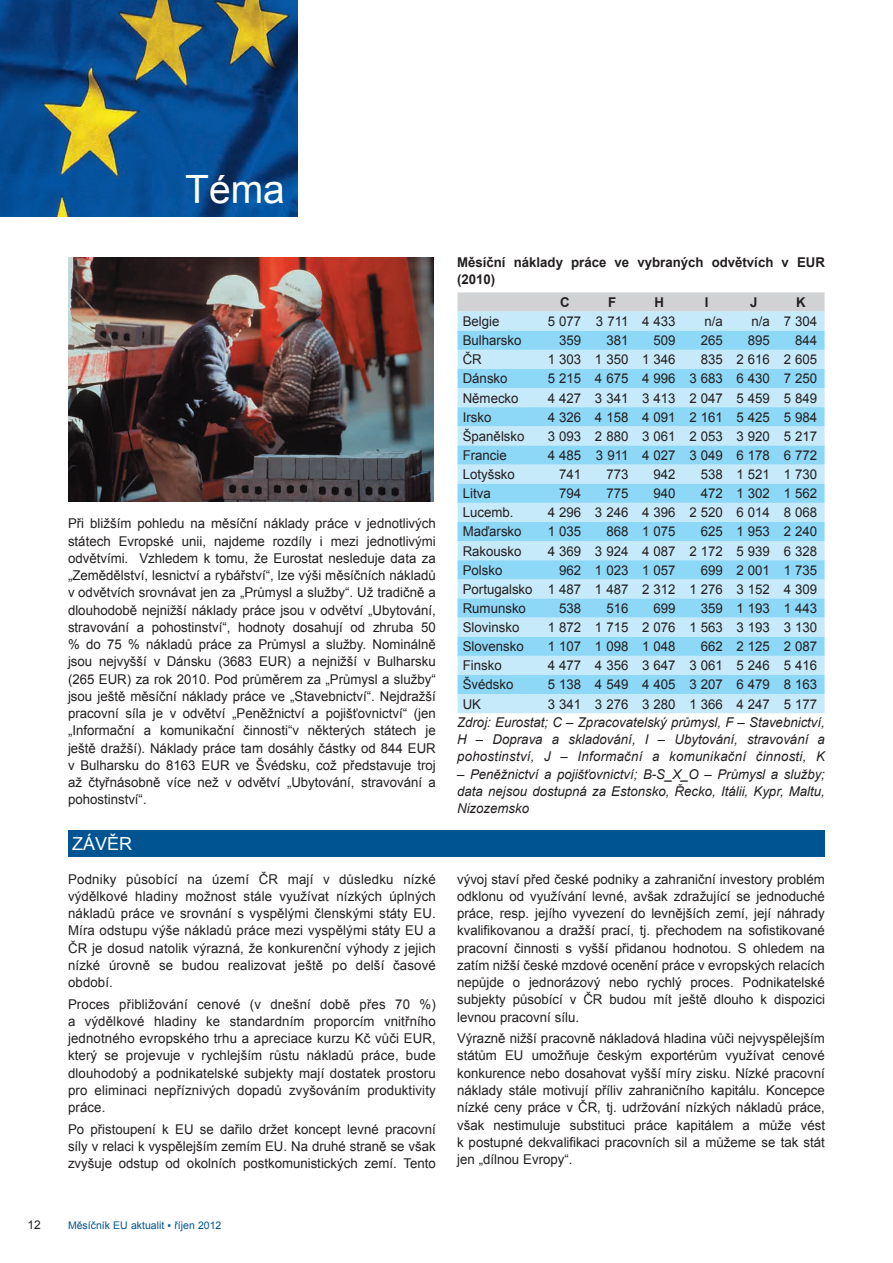
<style>
.page{position:relative;width:893px;height:1263px;background:#fff}
.page>*{position:absolute;margin:0;border:0;box-sizing:border-box;transform-origin:0 0}
.t1{font:39px "Arial";color:#fff}
.t2{font:18px "Arial";color:#fff}
.t3{font:13.5px/17.2px "Arial";color:#231f20;text-align:justify}
.t4{font:italic 13.5px/17.2px "Arial";color:#231f20;text-align:justify}
.t5{font:700 13.5px/17.2px "Arial";color:#231f20}
.t6{font:12px "Arial";color:#231f20}
.t7{font:10.5px "Arial";color:#005492}
</style>
<div class="page">
<img style="left:0;top:0;width:298px;height:217px">
<svg style="left:457px;top:292px;width:368px;height:20px;background:#d2d4d6"></svg>
<div style="left:457px;top:312px;width:368px;height:401px;background:#c6eafa"></div>
<svg style="left:457px;top:331px;width:368px;height:363px;background:#a8e0f8"></svg>
<div style="left:68px;top:830px;width:757px;height:27px;background:#005492"></div>
<img style="left:68px;top:257px;width:365px;height:244px">
<p class="t6" style="left:27px;top:1217px;width:15px">12</p>
<h1 class="t1" style="left:185px;top:163px;width:101px">Téma</h1>
<p class="t3" style="left:68px;top:515px;width:369px">Při bližším pohledu na měsíční náklady práce v jednotlivých státech Evropské unii, najdeme rozdíly i mezi jednotlivými odvětvími. Vzhledem k tomu, že Eurostat nesleduje data za „Zemědělství, lesnictví a rybářství“, lze výši měsíčních nákladů v odvětvích srovnávat jen za „Průmysl a služby“. Už tradičně a dlouhodobě nejnižší náklady práce jsou v odvětví „Ubytování, stravování a pohostinství“, hodnoty dosahují od zhruba 50 % do 75 % nákladů práce za Průmysl a služby. Nominálně jsou nejvyšší v Dánsku (3683 EUR) a nejnižší v Bulharsku (265 EUR) za rok 2010. Pod průměrem za „Průmysl a služby“ jsou ještě měsíční náklady práce ve „Stavebnictví“. Nejdražší pracovní síla je v odvětví „Peněžnictví a pojišťovnictví“ (jen „Informační a komunikační činnosti“v některých státech je ještě dražší). Náklady práce tam dosáhly částky od 844 EUR v Bulharsku do 8163 EUR ve Švédsku, což představuje troj až čtyřnásobně více než v odvětví „Ubytování, stravování a pohostinství“.</p>
<h2 class="t2" style="left:72px;top:832px;width:62px">ZÁVĚR</h2>
<p class="t3" style="left:68px;top:870px;width:369px">Podniky působící na území ČR mají v důsledku nízké výdělkové hladiny možnost stále využívat nízkých úplných nákladů práce ve srovnání s vyspělými členskými státy EU.<br>Míra odstupu výše nákladů práce mezi vyspělými státy EU a ČR je dosud natolik výrazná, že konkurenční výhody z jejich nízké úrovně se budou realizovat ještě po delší časové období.</p>
<p class="t3" style="left:68px;top:995px;width:369px">Proces přibližování cenové (v dnešní době přes 70 %) a výdělkové hladiny ke standardním proporcím vnitřního jednotného evropského trhu a apreciace kurzu Kč vůči EUR, který se projevuje v rychlejším růstu nákladů práce, bude dlouhodobý a podnikatelské subjekty mají dostatek prostoru pro eliminaci nepříznivých dopadů zvyšováním produktivity práce.</p>
<p class="t3" style="left:68px;top:1120px;width:369px">Po přistoupení k EU se dařilo držet koncept levné pracovní síly v relaci k vyspělejším zemím EU. Na druhé straně se však zvyšuje odstup od okolních postkomunistických zemí. Tento</p>
<p class="t7" style="left:68px;top:1218px;width:155px">Měsíčník EU aktualit ▪ říjen 2012</p>
<p class="t5" style="left:457px;top:254px;width:369px">Měsíční náklady práce ve vybraných odvětvích v EUR (2010)</p>
<p class="t5" style="left:560px;top:294px;width:11px">C</p>
<p class="t5" style="left:608px;top:294px;width:10px">F</p>
<p class="t5" style="left:655px;top:294px;width:11px">H</p>
<p class="t5" style="left:705px;top:294px;width:5px">I</p>
<p class="t5" style="left:750px;top:294px;width:9px">J</p>
<p class="t5" style="left:796px;top:294px;width:11px">K</p>
<p class="t3" style="left:463px;top:313px;width:38px">Belgie</p>
<p class="t3" style="left:548px;top:313px;width:129px">5 077 3 711 4 433</p>
<p class="t3" style="left:704px;top:313px;width:20px">n/a</p>
<p class="t3" style="left:752px;top:313px;width:67px">n/a 7 304</p>
<p class="t3" style="left:463px;top:332px;width:60px">Bulharsko</p>
<p class="t3" style="left:559px;top:332px;width:24px">359</p>
<p class="t3" style="left:606px;top:332px;width:24px">381</p>
<p class="t3" style="left:653px;top:332px;width:24px">509</p>
<p class="t3" style="left:701px;top:332px;width:24px">265</p>
<p class="t3" style="left:748px;top:332px;width:24px">895</p>
<p class="t3" style="left:795px;top:332px;width:24px">844</p>
<p class="t3" style="left:463px;top:351px;width:21px">ČR</p>
<p class="t3" style="left:548px;top:351px;width:129px">1 303 1 350 1 346</p>
<p class="t3" style="left:701px;top:351px;width:118px">835 2 616 2 605</p>
<p class="t3" style="left:463px;top:370px;width:46px">Dánsko</p>
<p class="t3" style="left:548px;top:370px;width:271px">5 215 4 675 4 996 3 683 6 430 7 250</p>
<p class="t3" style="left:463px;top:389px;width:57px">Německo</p>
<p class="t3" style="left:548px;top:389px;width:271px">4 427 3 341 3 413 2 047 5 459 5 849</p>
<p class="t3" style="left:463px;top:408px;width:30px">Irsko</p>
<p class="t3" style="left:548px;top:408px;width:271px">4 326 4 158 4 091 2 161 5 425 5 984</p>
<p class="t3" style="left:463px;top:428px;width:63px">Španělsko</p>
<p class="t3" style="left:548px;top:428px;width:271px">3 093 2 880 3 061 2 053 3 920 5 217</p>
<p class="t3" style="left:463px;top:447px;width:46px">Francie</p>
<p class="t3" style="left:548px;top:447px;width:271px">4 485 3 911 4 027 3 049 6 178 6 772</p>
<p class="t3" style="left:463px;top:466px;width:54px">Lotyšsko</p>
<p class="t3" style="left:559px;top:466px;width:24px">741</p>
<p class="t3" style="left:606px;top:466px;width:24px">773</p>
<p class="t3" style="left:653px;top:466px;width:24px">942</p>
<p class="t3" style="left:701px;top:466px;width:118px">538 1 521 1 730</p>
<p class="t3" style="left:463px;top:485px;width:29px">Litva</p>
<p class="t3" style="left:559px;top:485px;width:24px">794</p>
<p class="t3" style="left:606px;top:485px;width:24px">775</p>
<p class="t3" style="left:653px;top:485px;width:24px">940</p>
<p class="t3" style="left:701px;top:485px;width:118px">472 1 302 1 562</p>
<p class="t3" style="left:463px;top:504px;width:52px">Lucemb.</p>
<p class="t3" style="left:548px;top:504px;width:271px">4 296 3 246 4 396 2 520 6 014 8 068</p>
<p class="t3" style="left:463px;top:523px;width:60px">Maďarsko</p>
<p class="t3" style="left:548px;top:523px;width:35px">1 035</p>
<p class="t3" style="left:606px;top:523px;width:71px">868 1 075</p>
<p class="t3" style="left:701px;top:523px;width:118px">625 1 953 2 240</p>
<p class="t3" style="left:463px;top:542px;width:60px">Rakousko</p>
<p class="t3" style="left:548px;top:542px;width:271px">4 369 3 924 4 087 2 172 5 939 6 328</p>
<p class="t3" style="left:463px;top:561px;width:41px">Polsko</p>
<p class="t3" style="left:559px;top:561px;width:118px">962 1 023 1 057</p>
<p class="t3" style="left:463px;top:560px;width:356px;line-height:19.2px;text-indent:238px">699 2 001 1 735<br>Portugalsko 1 487 1 487 2 312 1 276 3 152 4 309<br>Rumunsko</p>
<p class="t3" style="left:559px;top:600px;width:24px">538</p>
<p class="t3" style="left:606px;top:600px;width:24px">516</p>
<p class="t3" style="left:653px;top:600px;width:24px">699</p>
<p class="t3" style="left:701px;top:600px;width:118px">359 1 193 1 443</p>
<p class="t3" style="left:463px;top:619px;width:58px">Slovinsko</p>
<p class="t3" style="left:548px;top:619px;width:271px">1 872 1 715 2 076 1 563 3 193 3 130</p>
<p class="t3" style="left:463px;top:638px;width:63px">Slovensko</p>
<p class="t3" style="left:548px;top:638px;width:129px">1 107 1 098 1 048</p>
<p class="t3" style="left:701px;top:638px;width:118px">662 2 125 2 087</p>
<p class="t3" style="left:463px;top:657px;width:40px">Finsko</p>
<p class="t3" style="left:548px;top:657px;width:271px">4 477 4 356 3 647 3 061 5 246 5 416</p>
<p class="t3" style="left:463px;top:676px;width:52px">Švédsko</p>
<p class="t3" style="left:548px;top:676px;width:271px">5 138 4 549 4 405 3 207 6 479 8 163</p>
<p class="t3" style="left:463px;top:695px;width:20px">UK</p>
<p class="t3" style="left:548px;top:695px;width:271px">3 341 3 276 3 280 1 366 4 247 5 177</p>
<p class="t4" style="left:457px;top:714px;width:369px">Zdroj: Eurostat; C – Zpracovatelský průmysl, F – Stavebnictví, H – Doprava a skladování, I – Ubytování, stravování a pohostinství, J – Informační a komunikační činnosti, K</p>
<p class="t4" style="left:457px;top:765px;width:369px">– Peněžnictví a pojišťovnictví; B-S_X_O – Průmysl a služby; data nejsou dostupná za Estonsko, Řecko, Itálii, Kypr, Maltu, Nizozemsko</p>
<p class="t3" style="left:457px;top:870px;width:369px">vývoj staví před české podniky a zahraniční investory problém odklonu od využívání levné, avšak zdražující se jednoduché práce, resp. jejího vyvezení do levnějších zemí, její náhrady kvalifikovanou a dražší prací, tj. přechodem na sofistikované pracovní činnosti s vyšší přidanou hodnotou. S ohledem na zatím nižší české mzdové ocenění práce v evropských relacích nepůjde o jednorázový nebo rychlý proces. Podnikatelské subjekty působící v ČR budou mít ještě dlouho k dispozici levnou pracovní sílu.</p>
<p class="t3" style="left:457px;top:1030px;width:369px">Výrazně nižší pracovně nákladová hladina vůči nejvyspělejším státům EU umožňuje českým exportérům využívat cenové konkurence nebo dosahovat vyšší míry zisku. Nízké pracovní náklady stále motivují příliv zahraničního kapitálu. Koncepce nízké ceny práce v ČR, tj. udržování nízkých nákladů práce, však nestimuluje substituci práce kapitálem a může vést k postupné dekvalifikaci pracovních sil a můžeme se tak stát jen „dílnou Evropy“.</p>
</div>
